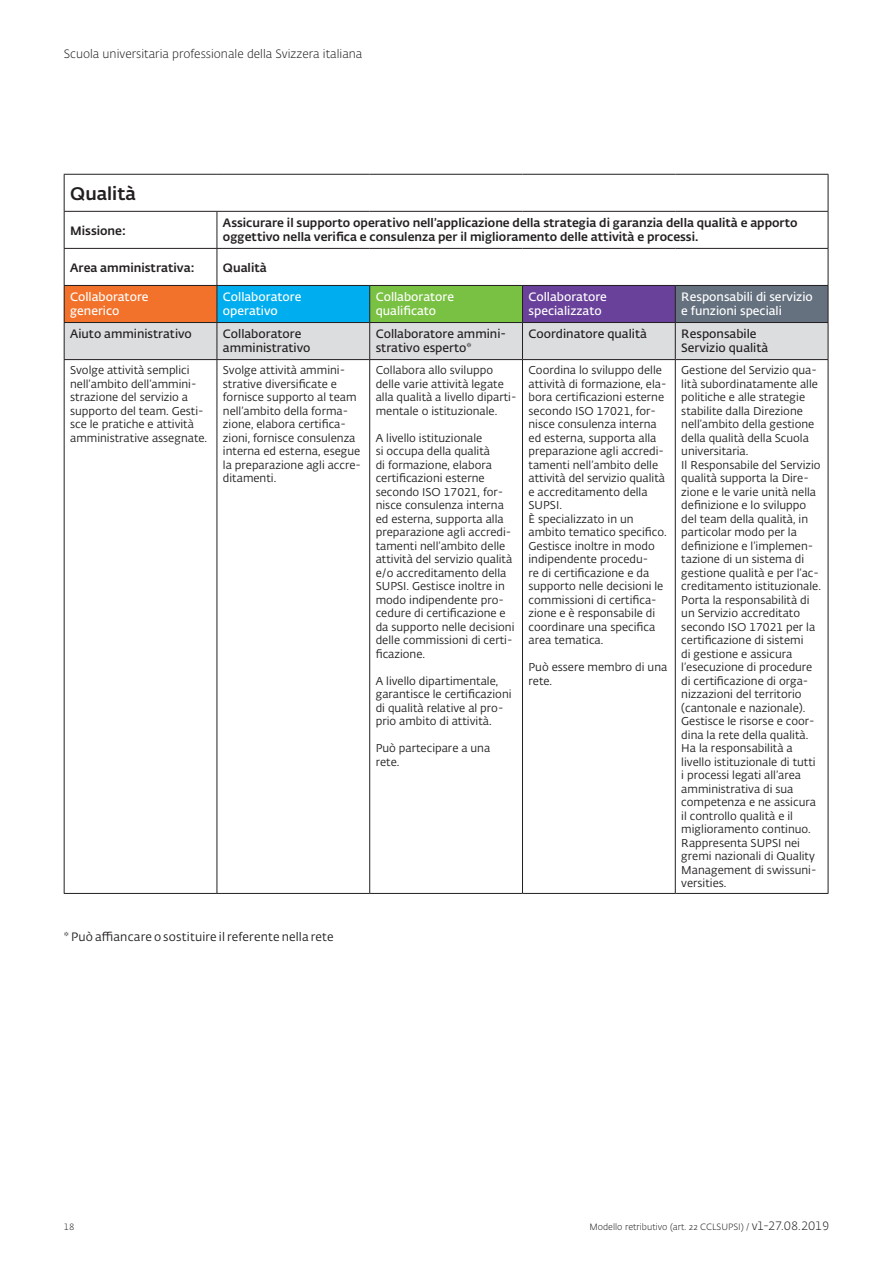
<style>
.page{position:relative;width:893px;height:1263px;background:#fff}
.page>*{position:absolute;margin:0;border:0;box-sizing:border-box;transform-origin:0 0}
.t1{font:500 18px "SUPSI Fedra Sans";color:#231f20}
.t2{font:500 12px/14.4px "SUPSI Fedra Sans";color:#231f20}
.t3{font:600 12px/14.4px "SUPSI Fedra Sans";color:#fff}
.t4{font:600 12px/14.4px "SUPSI Fedra Sans";color:#231f20}
.t5{font:300 12px "SUPSI Fedra Sans";color:#231f20}
.t6{font:12px "SUPSI Fedra Sans";letter-spacing:.015em;color:#231f20}
.t7{font:11.25px/13.5px "SUPSI Fedra Sans";color:#231f20}
.t8{font:300 9px "SUPSI Fedra Sans";color:#231f20}
.s1{font-size:12px}
</style>
<div class="page">
<div style="left:64px;top:285px;width:153px;height:37px;background:#f3722b"></div>
<div style="left:217px;top:285px;width:153px;height:37px;background:#00aeef"></div>
<div style="left:370px;top:285px;width:152px;height:37px;background:#79c142"></div>
<div style="left:522px;top:285px;width:153px;height:37px;background:#69419a"></div>
<div style="left:675px;top:285px;width:153px;height:37px;background:#65717f"></div>
<div style="left:65px;top:323px;width:763px;height:36px;background:#dcdddf"></div>
<hr style="left:64px;top:174px;width:153px;height:1px;background:#231f20">
<hr style="left:64px;top:175px;width:1px;height:36px;background:#231f20">
<hr style="left:217px;top:174px;width:153px;height:1px;background:#231f20">
<hr style="left:370px;top:174px;width:152px;height:1px;background:#231f20">
<hr style="left:522px;top:174px;width:153px;height:1px;background:#231f20">
<hr style="left:675px;top:174px;width:153px;height:1px;background:#231f20">
<hr style="left:828px;top:175px;width:1px;height:36px;background:#231f20">
<hr style="left:64px;top:211px;width:153px;height:1px;background:#231f20">
<hr style="left:64px;top:212px;width:1px;height:36px;background:#231f20">
<hr style="left:217px;top:211px;width:153px;height:1px;background:#231f20">
<hr style="left:217px;top:212px;width:1px;height:36px;background:#231f20">
<hr style="left:370px;top:211px;width:152px;height:1px;background:#231f20">
<hr style="left:522px;top:211px;width:153px;height:1px;background:#231f20">
<hr style="left:675px;top:211px;width:153px;height:1px;background:#231f20">
<hr style="left:828px;top:212px;width:1px;height:36px;background:#231f20">
<hr style="left:64px;top:248px;width:153px;height:1px;background:#231f20">
<hr style="left:64px;top:249px;width:1px;height:36px;background:#231f20">
<hr style="left:217px;top:248px;width:153px;height:1px;background:#231f20">
<hr style="left:217px;top:249px;width:1px;height:36px;background:#231f20">
<hr style="left:370px;top:248px;width:152px;height:1px;background:#231f20">
<hr style="left:522px;top:248px;width:153px;height:1px;background:#231f20">
<hr style="left:675px;top:248px;width:153px;height:1px;background:#231f20">
<hr style="left:828px;top:249px;width:1px;height:36px;background:#231f20">
<hr style="left:64px;top:285px;width:153px;height:1px;background:#231f20">
<hr style="left:64px;top:286px;width:1px;height:36px;background:#231f20">
<hr style="left:217px;top:285px;width:153px;height:1px;background:#231f20">
<hr style="left:217px;top:286px;width:1px;height:36px;background:#231f20">
<hr style="left:370px;top:285px;width:152px;height:1px;background:#231f20">
<hr style="left:369px;top:286px;width:1px;height:36px;background:#231f20">
<hr style="left:522px;top:285px;width:153px;height:1px;background:#231f20">
<hr style="left:522px;top:286px;width:1px;height:36px;background:#231f20">
<hr style="left:675px;top:285px;width:153px;height:1px;background:#231f20">
<hr style="left:675px;top:286px;width:1px;height:36px;background:#231f20">
<hr style="left:828px;top:286px;width:1px;height:36px;background:#231f20">
<hr style="left:64px;top:322px;width:153px;height:1px;background:#231f20">
<hr style="left:64px;top:323px;width:1px;height:36px;background:#231f20">
<hr style="left:217px;top:322px;width:153px;height:1px;background:#231f20">
<hr style="left:217px;top:323px;width:1px;height:36px;background:#231f20">
<hr style="left:370px;top:322px;width:152px;height:1px;background:#231f20">
<hr style="left:369px;top:323px;width:1px;height:36px;background:#231f20">
<hr style="left:522px;top:322px;width:153px;height:1px;background:#231f20">
<hr style="left:522px;top:323px;width:1px;height:36px;background:#231f20">
<hr style="left:675px;top:322px;width:153px;height:1px;background:#231f20">
<hr style="left:675px;top:323px;width:1px;height:36px;background:#231f20">
<hr style="left:828px;top:323px;width:1px;height:36px;background:#231f20">
<hr style="left:64px;top:359px;width:153px;height:1px;background:#231f20">
<hr style="left:64px;top:360px;width:1px;height:533px;background:#231f20">
<hr style="left:217px;top:359px;width:153px;height:1px;background:#231f20">
<hr style="left:217px;top:360px;width:1px;height:533px;background:#231f20">
<hr style="left:370px;top:359px;width:152px;height:1px;background:#231f20">
<hr style="left:369px;top:360px;width:1px;height:533px;background:#231f20">
<hr style="left:522px;top:359px;width:153px;height:1px;background:#231f20">
<hr style="left:522px;top:360px;width:1px;height:533px;background:#231f20">
<hr style="left:675px;top:359px;width:153px;height:1px;background:#231f20">
<hr style="left:675px;top:360px;width:1px;height:533px;background:#231f20">
<hr style="left:828px;top:360px;width:1px;height:533px;background:#231f20">
<hr style="left:64px;top:893px;width:153px;height:1px;background:#231f20">
<hr style="left:217px;top:893px;width:153px;height:1px;background:#231f20">
<hr style="left:370px;top:893px;width:152px;height:1px;background:#231f20">
<hr style="left:522px;top:893px;width:153px;height:1px;background:#231f20">
<hr style="left:675px;top:893px;width:153px;height:1px;background:#231f20">
<p class="t5" style="left:64px;top:46px;width:300px">Scuola universitaria professionale della Svizzera italiana</p>
<h1 class="t1" style="left:70px;top:180px;width:67px">Qualità</h1>
<p class="t2" style="left:70px;top:222px;width:57px">Missione:</p>
<p class="t2" style="left:223px;top:214px;width:576px">Assicurare il supporto operativo nell’applicazione della strategia di garanzia della qualità e apporto oggettivo nella verifica e consulenza per il miglioramento delle attività e processi.</p>
<p class="t2" style="left:70px;top:259px;width:126px">Area amministrativa:</p>
<p class="t2" style="left:223px;top:259px;width:45px">Qualità</p>
<p class="t3" style="left:70px;top:289px;width:80px">Collaboratore generico</p>
<p class="t3" style="left:223px;top:289px;width:80px">Collaboratore operativo</p>
<p class="t3" style="left:376px;top:289px;width:80px">Collaboratore qualificato</p>
<p class="t3" style="left:528px;top:289px;width:80px">Collaboratore specializzato</p>
<p class="t3" style="left:681px;top:289px;width:133px">Responsabili di servizio e funzioni speciali</p>
<p class="t4" style="left:70px;top:326px;width:123px">Aiuto amministrativo</p>
<p class="t4" style="left:223px;top:326px;width:89px">Collaboratore amministrativo</p>
<p class="t4" style="left:376px;top:326px;width:132px">Collaboratore ammini&shy;strativo esperto*</p>
<p class="t4" style="left:528px;top:326px;width:120px">Coordinatore qualità</p>
<p class="t4" style="left:681px;top:326px;width:88px">Responsabile<br>Servizio qualità</p>
<p class="t7" style="left:70px;top:363px;width:139px">Svolge attività semplici nell’ambito dell’ammini&shy;strazione del servizio a supporto del team. Gesti&shy;sce le pratiche e attività amministrative assegnate.</p>
<p class="t7" style="left:223px;top:363px;width:140px">Svolge attività ammini&shy;strative diversificate e fornisce supporto al team nell’ambito della forma&shy;zione, elabora certifica&shy;zioni, fornisce consulenza interna ed esterna, esegue la preparazione agli accre&shy;ditamenti.</p>
<p class="t7" style="left:376px;top:363px;width:142px">Collabora allo sviluppo delle varie attività legate alla qualità a livello diparti&shy;mentale o istituzionale.</p>
<p class="t7" style="left:528px;top:363px;width:140px">Coordina lo sviluppo delle attività di formazione, ela&shy;bora certificazioni esterne secondo ISO 17021, for&shy;nisce consulenza interna ed esterna, supporta alla preparazione agli accredi&shy;tamenti nell’ambito delle attività del servizio qualità e accreditamento della<br>SUPSI.<br>È specializzato in un ambito tematico specifico.<br>Gestisce inoltre in modo indipendente procedu-<br>re di certificazione e da supporto nelle decisioni le commissioni di certifica&shy;zione e è responsabile di coordinare una specifica area tematica.</p>
<p class="t7" style="left:528px;top:660px;width:140px">Può essere membro di una rete.</p>
<p class="t7" style="left:681px;top:363px;width:141px">Gestione del Servizio qua&shy;lità subordinatamente alle politiche e alle strategie stabilite dalla Direzione nell’ambito della gestione della qualità della Scuola universitaria.<br>Il Responsabile del Servizio qualità supporta la Dire&shy;zione e le varie unità nella definizione e lo sviluppo del team della qualità, in particolar modo per la definizione e l’implemen&shy;tazione di un sistema di gestione qualità e per l’ac&shy;creditamento istituzionale.<br>Porta la responsabilità di un Servizio accreditato secondo ISO 17021 per la certificazione di sistemi<br>di gestione e assicura l’esecuzione di procedure di certificazione di orga&shy;nizzazioni del territorio (cantonale e nazionale).<br>Gestisce le risorse e coor&shy;dina la rete della qualità.<br>Ha la responsabilità a livello istituzionale di tutti i processi legati all’area amministrativa di sua competenza e ne assicura il controllo qualità e il miglioramento continuo.<br>Rappresenta SUPSI nei gremi nazionali di Quality<br>Management di swissuni&shy;versities.</p>
<p class="t7" style="left:376px;top:431px;width:140px">A livello istituzionale<br>si occupa della qualità<br>di formazione, elabora certificazioni esterne secondo ISO 17021, for&shy;nisce consulenza interna ed esterna, supporta alla preparazione agli accredi&shy;tamenti nell’ambito delle attività del servizio qualità e/o accreditamento della<br>SUPSI. Gestisce inoltre in modo indipendente pro&shy;cedure di certificazione e da supporto nelle decisioni delle commissioni di certi&shy;ficazione.</p>
<p class="t7" style="left:376px;top:674px;width:137px">A livello dipartimentale, garantisce le certificazioni di qualità relative al pro&shy;prio ambito di attività.</p>
<p class="t7" style="left:376px;top:741px;width:116px">Può partecipare a una rete.</p>
<p class="t6" style="left:64px;top:929px;width:271px">* Può affiancare o sostituire il referente nella rete</p>
<p class="t8" style="left:64px;top:1221px;width:12px">18</p>
<p class="t8" style="left:589px;top:1221px;width:241px">Modello retributivo (art. 22 CCLSUPSI) / <span class="s1">v1-27.08.2019</span></p>
</div>
